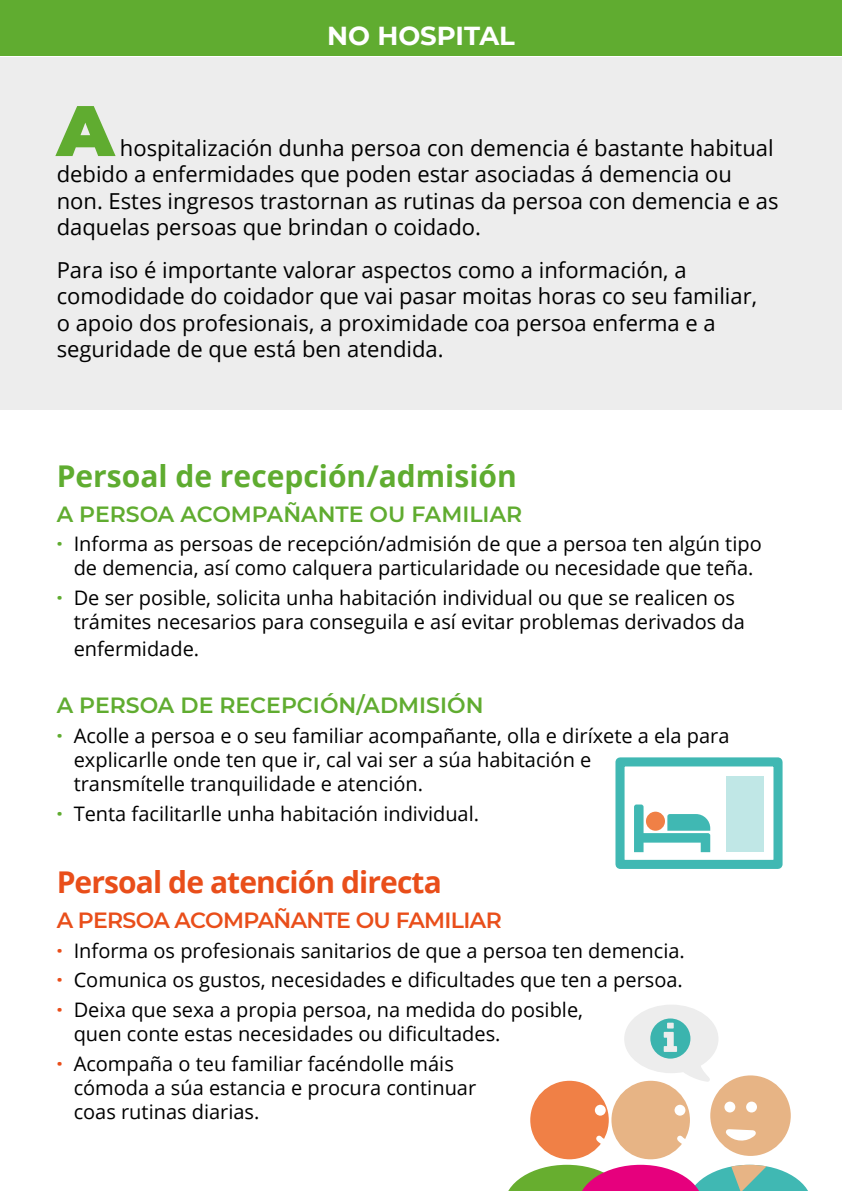
<style>
.page{position:relative;width:842px;height:1191px;background:#fff}
.page>*{position:absolute;margin:0;border:0;box-sizing:border-box;transform-origin:0 0}
.t1{font:900 71.4px "Montserrat";color:#60ac30}
.t2{font:700 30px "Open Sans";color:#5fac30}
.t3{font:700 30px "Open Sans";letter-spacing:-.03em;color:#e94e1a}
.t4{font:700 26px "Montserrat";color:#fff}
.t5{font:700 24px "Montserrat";color:#000}
.t6{font:22px/26.4px "Open Sans";color:#000}
.t7{font:600 22px "Montserrat";color:#60ac30}
.t8{font:600 22px "Montserrat";letter-spacing:-.03em;color:#e94e1a}
.t9{font:20px/24px "Open Sans";color:#000}
.s1{font-weight:800;color:#5fac30}
.s2{font-weight:800;color:#e94e1a}
</style>
<div class="page">
<div style="left:0;top:57px;width:842px;height:352px;background:#ededed"></div>
<div style="left:0;top:0;width:842px;height:56px;background:#60ac30"></div>
<div style="left:530px;top:1080px;width:79px;height:79px;background:#f08046;border-radius:50%"></div>
<svg style="left:596px;top:1130px;width:25px;height:16px"></svg>
<div style="left:710px;top:1075px;width:81px;height:81px;background:#e7b485;border-radius:50%"></div>
<div style="left:724px;top:1101px;width:11px;height:11px;background:#fff;border-radius:50%"></div>
<div style="left:746px;top:1101px;width:11px;height:11px;background:#fff;border-radius:50%"></div>
<svg style="left:624px;top:1005px;width:94px;height:76px"></svg>
<div style="left:611px;top:1080px;width:79px;height:79px;background:#e7b485;border-radius:50%"></div>
<div style="left:674px;top:1104px;width:11px;height:11px;background:#fff;border-radius:50%"></div>
<div style="left:595px;top:1104px;width:11px;height:11px;background:#fff;border-radius:50%"></div>
<svg style="left:677px;top:1125px;width:79px;height:21px"></svg>
<svg style="left:508px;top:1164px;width:300px;height:27px"></svg>
<svg style="left:634px;top:804px;width:76px;height:48px"></svg>
<div style="left:726px;top:776px;width:37px;height:76px;background:#c0e7e6"></div>
<h3 class="t4" style="left:327px;top:17px;width:189px">NO HOSPITAL</h3>
<h1 class="t1" style="left:57px;top:77px;width:59px">A</h1>
<p class="t6" style="left:57px;top:134px;width:723px;text-indent:63px">hospitalización dunha persoa con demencia é bastante habitual debido a enfermidades que poden estar asociadas á demencia ou non. Estes ingresos trastornan as rutinas da persoa con demencia e as daquelas persoas que brindan o coidado.</p>
<p class="t6" style="left:57px;top:256px;width:702px">Para iso é importante valorar aspectos como a información, a comodidade do coidador que vai pasar moitas horas co seu familiar, o apoio dos profesionais, a proximidade coa persoa enferma e a seguridade de que está ben atendida.</p>
<h2 class="t2" style="left:57px;top:454px;width:462px">Persoal de recepción/admisión</h2>
<p class="t7" style="left:57px;top:498px;width:467px">A PERSOA ACOMPAÑANTE OU FAMILIAR</p>
<p class="t9" style="left:57px;top:531px;width:706px;text-align:center"><span class="s1">·</span> Informa as persoas de recepción/admisión de que a persoa ten algún tipo de demencia, así como calquera particularidade ou necesidade que teña.</p>
<p class="t9" style="left:74px;top:585px;width:673px;text-indent:-17px"><span class="s1">·</span> De ser posible, solicita unha habitación individual ou que se realicen os trámites necesarios para conseguila e así evitar problemas derivados da</p>
<p class="t9" style="left:74px;top:635px;width:127px">enfermidade.</p>
<p class="t7" style="left:57px;top:690px;width:428px">A PERSOA DE RECEPCIÓN/ADMISIÓN</p>
<p class="t9" style="left:74px;top:723px;width:657px;text-indent:-17px"><span class="s1">·</span> Acolle a persoa e o seu familiar acompañante, olla e diríxete a ela para explicarlle onde ten que ir, cal vai ser a súa habitación e<br>transmítelle tranquilidade e atención.</p>
<p class="t9" style="left:57px;top:801px;width:424px"><span class="s1">·</span> Tenta facilitarlle unha habitación individual.</p>
<p class="t5" style="left:557px;top:526px;width:121px">acogedor</p>
<h2 class="t3" style="left:57px;top:860px;width:387px">Persoal de atención directa</h2>
<p class="t8" style="left:57px;top:904px;width:447px">A PERSOA ACOMPAÑANTE OU FAMILIAR</p>
<p class="t9" style="left:57px;top:935px;width:630px;line-height:29.6px;text-align:justify"><span class="s2">·</span> Informa os profesionais sanitarios de que a persoa ten demencia. <span class="s2">·</span> Comunica os gustos, necesidades e dificultades que ten a persoa. <span class="s2">·</span> Deixa que sexa a propia persoa, na medida do posible,</p>
<p class="t9" style="left:57px;top:1018px;width:445px;line-height:29.6px;text-indent:17px">quen conte estas necesidades ou dificultades. <span class="s2">·</span> Acompaña o teu familiar facéndolle máis</p>
<p class="t9" style="left:74px;top:1074px;width:404px">cómoda a súa estancia e procura continuar coas rutinas diarias.</p>
</div>
